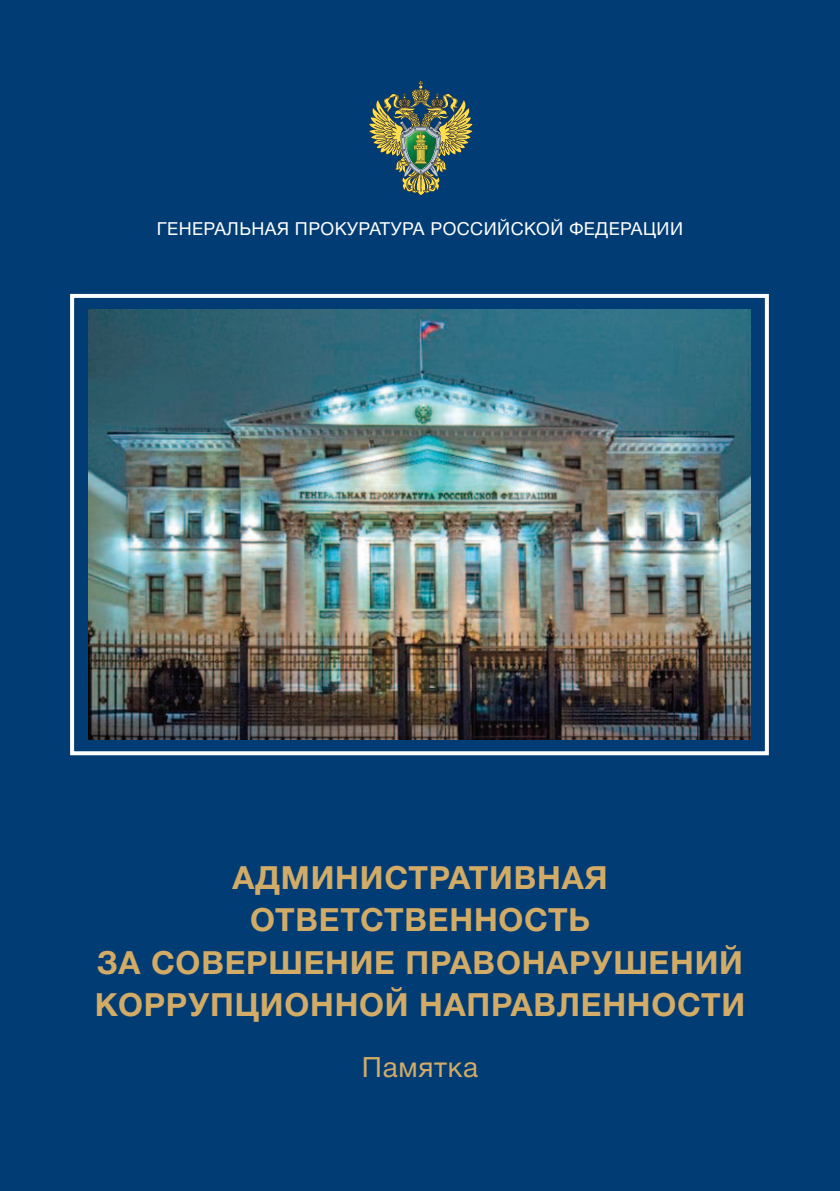
<style>
.page{position:relative;width:840px;height:1191px;background:#fff}
.page>*{position:absolute;margin:0;border:0;box-sizing:border-box;transform-origin:0 0}
.t1{font:32px/42.4px "Helvetica 7 Bold";letter-spacing:.025em;color:#d2ab66;text-align:center}
.t2{font:28px "Helvetica 5 Normal";letter-spacing:.025em;color:#d2ab66}
.t3{font:18px "Helvetica 5 Normal";letter-spacing:.025em;color:#fff}
</style>
<div class="page">
<div style="left:0;top:0;width:839px;height:1191px;background:#013c74"></div>
<div style="left:70px;top:294px;width:698px;height:461px;border:4px solid #fff"></div>
<svg style="left:369px;top:81px;width:103px;height:114px"></svg>
<img style="left:88px;top:309px;width:661px;height:430px">
<p class="t3" style="left:157px;top:222px;width:527px">ГЕНЕРАЛЬНАЯ ПРОКУРАТУРА РОССИЙСКОЙ ФЕДЕРАЦИИ</p>
<p class="t1" style="left:95px;top:859px;width:651px">АДМИНИСТРАТИВНАЯ<br>ОТВЕТСТВЕННОСТЬ<br>ЗА СОВЕРШЕНИЕ ПРАВОНАРУШЕНИЙ<br>КОРРУПЦИОННОЙ НАПРАВЛЕННОСТИ</p>
<p class="t2" style="left:361px;top:1057px;width:118px">Памятка</p>
</div>
